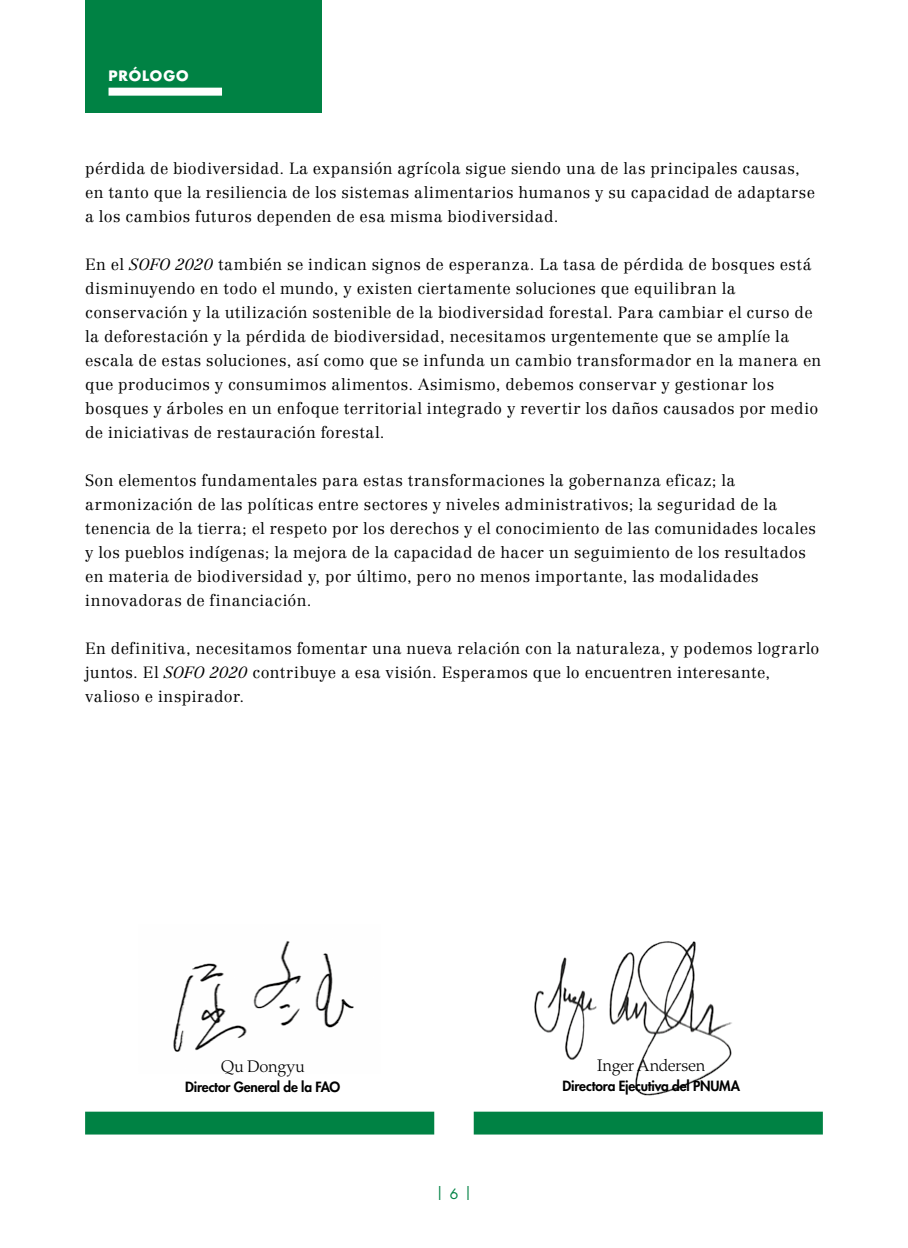
<style>
.page{position:relative;width:908px;height:1248px;background:#fff}
.page>*{position:absolute;margin:0;border:0;box-sizing:border-box;transform-origin:0 0}
.t1{font:300 16.8px "Palatino LT Std";letter-spacing:-.015em;color:#000}
.t2{font:300 16px/24px "Centennial LT Std";letter-spacing:.03em;color:#000}
.t3{font:700 14px "Futura Std";letter-spacing:.065em;color:#fff}
.t4{font:14px "Futura Std";color:#008244}
.t5{font:800 13.8px "Futura Std";letter-spacing:-.01em;color:#000}
.s1{font-style:italic}
</style>
<div class="page">
<div style="left:85px;top:0;width:236px;height:113px;background:#008244"></div>
<div style="left:108px;top:88px;width:114px;height:8px;background:#fff"></div>
<img style="left:534px;top:941px;width:198px;height:155px">
<div style="left:85px;top:1111px;width:349px;height:23px;background:#008244"></div>
<img style="left:173px;top:941px;width:181px;height:111px">
<div style="left:473px;top:1111px;width:349px;height:23px;background:#008244"></div>
<hr style="left:907px;top:0;width:1px;height:232px;background:#008244">
<p class="t3" style="left:108px;top:66px;width:81px">PRÓLOGO</p>
<p class="t2" style="left:85px;top:156px;width:731px">pérdida de biodiversidad. La expansión agrícola sigue siendo una de las principales causas, en tanto que la resiliencia de los sistemas alimentarios humanos y su capacidad de adaptarse a los cambios futuros dependen de esa misma biodiversidad.</p>
<p class="t2" style="left:85px;top:252px;width:737px">En el <span class="s1">SOFO 2020</span> también se indican signos de esperanza. La tasa de pérdida de bosques está disminuyendo en todo el mundo, y existen ciertamente soluciones que equilibran la conservación y la utilización sostenible de la biodiversidad forestal. Para cambiar el curso de la deforestación y la pérdida de biodiversidad, necesitamos urgentemente que se amplíe la escala de estas soluciones, así como que se infunda un cambio transformador en la manera en que producimos y consumimos alimentos. Asimismo, debemos conservar y gestionar los bosques y árboles en un enfoque territorial integrado y revertir los daños causados por medio de iniciativas de restauración forestal.</p>
<p class="t2" style="left:85px;top:468px;width:732px">Son elementos fundamentales para estas transformaciones la gobernanza eficaz; la armonización de las políticas entre sectores y niveles administrativos; la seguridad de la tenencia de la tierra; el respeto por los derechos y el conocimiento de las comunidades locales y los pueblos indígenas; la mejora de la capacidad de hacer un seguimiento de los resultados en materia de biodiversidad y, por último, pero no menos importante, las modalidades innovadoras de financiación.</p>
<p class="t2" style="left:85px;top:636px;width:735px">En definitiva, necesitamos fomentar una nueva relación con la naturaleza, y podemos lograrlo juntos. El <span class="s1">SOFO 2020</span> contribuye a esa visión. Esperamos que lo encuentren interesante, valioso e inspirador.</p>
<p class="t1" style="left:220px;top:1056px;width:86px">Qu Dongyu</p>
<p class="t5" style="left:185px;top:1077px;width:156px">Director General de la FAO</p>
<p class="t4" style="left:436px;top:1182px;width:38px">| 6 |</p>
<p class="t1" style="left:597px;top:1055px;width:110px">Inger Andersen</p>
<p class="t5" style="left:562px;top:1076px;width:179px">Directora Ejecutiva del PNUMA</p>
</div>
